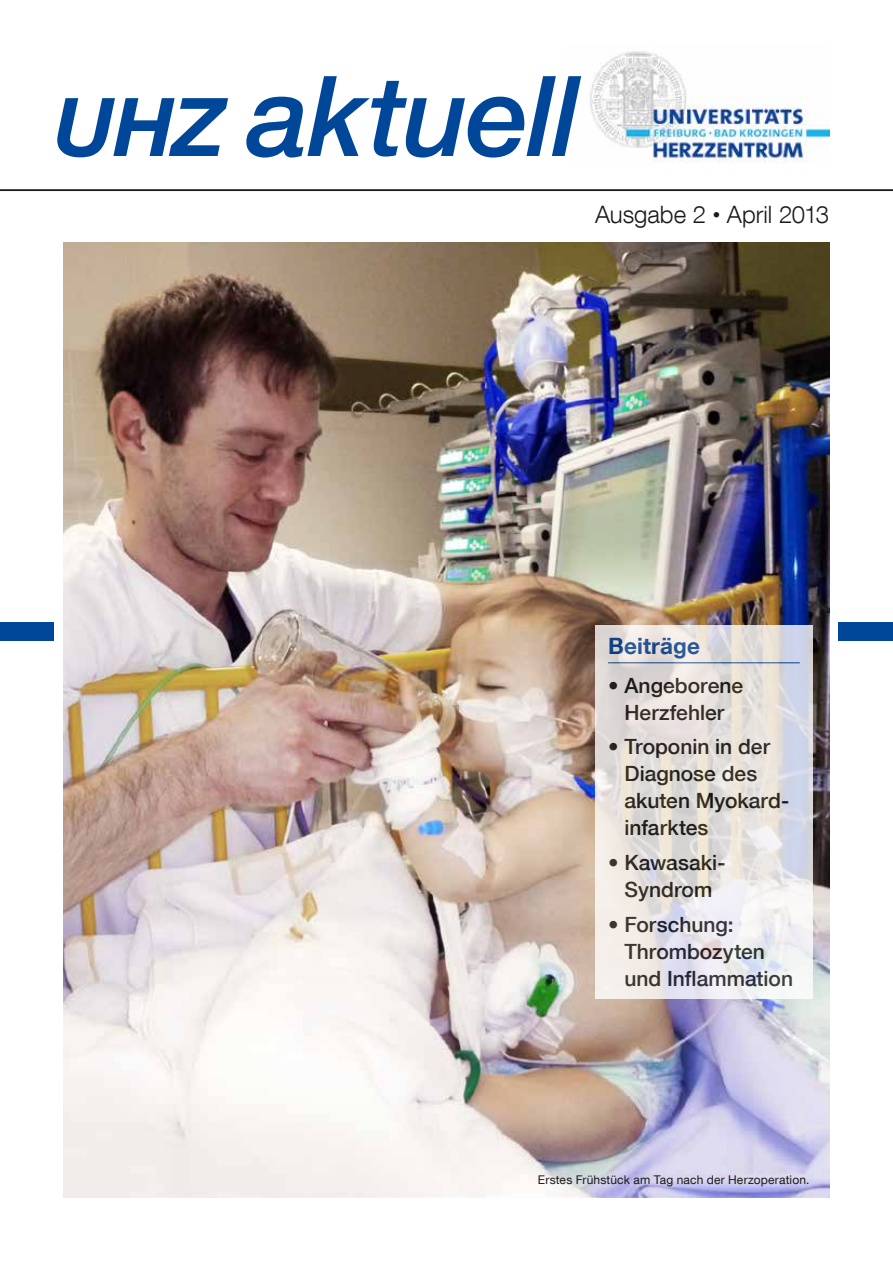
<style>
.page{position:relative;width:893px;height:1263px;background:#fff}
.page>*{position:absolute;margin:0;border:0;box-sizing:border-box;transform-origin:0 0}
.t1{font:italic 500 111.75px "Helvetica Neue LT Com";letter-spacing:-.01em;color:#004799}
.t2{font:300 24px "Helvetica Neue LT Com";color:#1a1a18}
.t3{font:700 22.5px "Helvetica Neue LT Com";letter-spacing:.005em;color:#004799}
.t4{font:500 21px/27px "Helvetica Neue LT Com";color:#1a1a18;text-align:center}
.t5{font:12px "Helvetica Neue LT Com";letter-spacing:.015em;color:#1a1a18}
.s1{font-weight:700;font-size:81px}
.s2{font-size:15px}
</style>
<div class="page">
<div style="left:0;top:622px;width:54px;height:18px;background:#004799"></div>
<img style="left:590px;top:51px;width:239px;height:111px">
<hr style="left:0;top:189px;width:893px;height:2px;background:#1a1a18">
<img style="left:64px;top:242px;width:765px;height:955px">
<div style="left:839px;top:622px;width:54px;height:18px;background:#004799"></div>
<svg style="left:595px;top:625px;width:217px;height:373px;background:#e5e2e1"></svg>
<hr style="left:608px;top:662px;width:192px;height:1px;background:#004799">
<h1 class="t1" style="left:54px;top:49px;width:527px"><span class="s1">UHZ</span> aktuell</h1>
<p class="t2" style="left:595px;top:200px;width:236px">Ausgabe 2 <span class="s2">•</span> April 2013</p>
<p class="t2" style="left:570px;top:200px;width:203px">Ausgabe 1 <span class="s2">•</span> Januar</p>
<p class="t3" style="left:608px;top:632px;width:93px">Beiträge</p>
<p class="t4" style="left:608px;top:672px;width:137px">• Angeborene<br>Herzfehler</p>
<p class="t4" style="left:624px;top:733px;width:166px;text-align:left;text-indent:-16px">• Troponin in der<br>Diagnose des akuten Myokard&shy;infarktes</p>
<p class="t4" style="left:608px;top:849px;width:119px">• Kawasaki-<br>Syndrom</p>
<p class="t4" style="left:624px;top:910px;width:170px;text-align:left;text-indent:-16px">• Forschung:<br>Thrombozyten und Inflammation</p>
<p class="t5" style="left:538px;top:1172px;width:273px">Erstes Frühstück am Tag nach der Herzoperation.</p>
</div>
